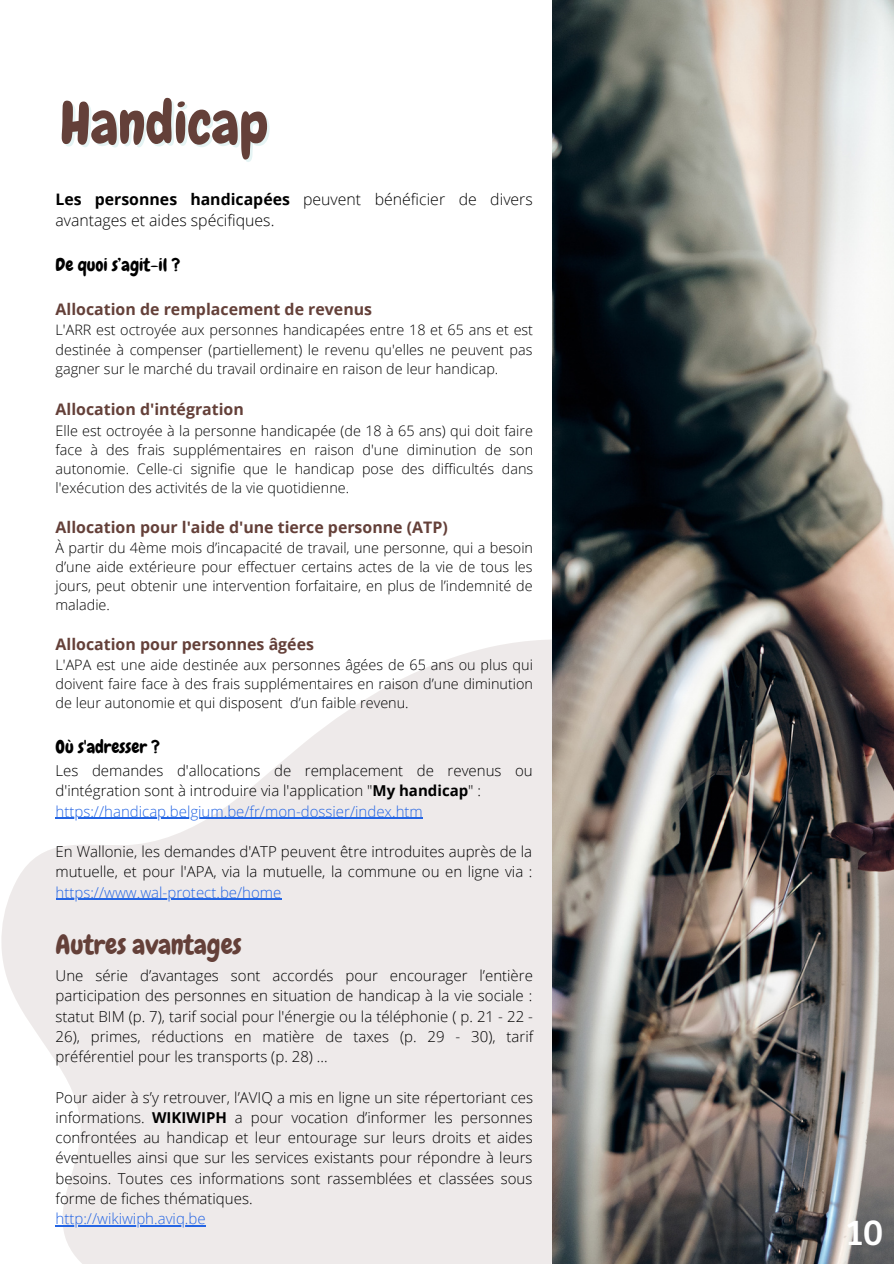
<style>
.page{position:relative;width:894px;height:1264px;background:#fff}
.page>*{position:absolute;margin:0;border:0;box-sizing:border-box;transform-origin:0 0}
.t1{font:58.05px "Chewy";color:#644039}
.t2{font:37.5px "Bree Serif";color:#fff}
.t3{font:27px "Chewy";color:#644039}
.t4{font:18px "Chewy";color:#000}
.t5{font:700 15.9px "Open Sans";color:#644039}
.t6{font:300 15.9px/21.5px "Open Sans";color:#000}
.t7{font:300 15px/20.2px "Open Sans";color:#000}
.t8{font:300 15px "Open Sans";color:#2465e4}
.t9{font:300 14.4px/19.2px "Open Sans";color:#000;text-align:justify}
.s1{font-weight:700}
.s2{color:#040606}
.s3{color:#2465e4}
</style>
<div class="page">
<svg style="left:1px;top:639px;width:551px;height:624px;fill:#eeeaea"></svg>
<img style="left:552px;top:0;width:341px;height:1263px">
<hr style="left:55px;top:817px;width:367px;height:1px;background:#2465e4">
<hr style="left:55px;top:898px;width:226px;height:1px;background:#2465e4">
<hr style="left:55px;top:1225px;width:151px;height:1px;background:#2465e4">
<h1 class="t1" style="left:60px;top:86px;width:210px">Handicap</h1>
<p class="t6" style="left:55px;top:188px;width:478px"><span class="s1">Les personnes handicapées</span> peuvent bénéficier de divers avantages et aides spécifiques.</p>
<p class="t4" style="left:55px;top:254px;width:126px">De quoi s’agit-il ?</p>
<p class="t5" style="left:55px;top:298px;width:318px">Allocation de remplacement de revenus</p>
<p class="t9" style="left:55px;top:320px;width:479px">L'ARR est octroyée aux personnes handicapées entre 18 et 65 ans et est destinée à compenser (partiellement) le revenu qu'elles ne peuvent pas gagner sur le marché du travail ordinaire en raison de leur handicap.</p>
<p class="t5" style="left:55px;top:398px;width:190px">Allocation d'intégration</p>
<p class="t9" style="left:55px;top:420px;width:479px">Elle est octroyée à la personne handicapée (de 18 à 65 ans) qui doit faire face à des frais supplémentaires en raison d'une diminution de son autonomie. Celle-ci signifie que le handicap pose des difficultés d<span class="s2">ans l'exécution des activités de la vie quotidienne.</span></p>
<p class="t5" style="left:55px;top:515px;width:393px">Allocation pour l'aide d'une tierce personne (ATP)</p>
<p class="t9" style="left:55px;top:537px;width:479px">À partir du 4ème mois d’incapacité de travail, une personne, qui a besoin d’une aide extérieure pour effectuer certains actes de la vie de tous les jours, peut obtenir une intervention forfaitaire, en plus de l’indemnité de maladie.</p>
<p class="t5" style="left:55px;top:632px;width:260px">Allocation pour personnes âgées</p>
<p class="t9" style="left:55px;top:655px;width:479px">L'APA est une aide destinée aux personnes âgées de 65 ans ou plus qui doivent faire face à des frais supplémentaires en raison d’une diminution de leur autonomie et qui disposent d’un faible revenu.</p>
<p class="t4" style="left:55px;top:735px;width:106px">Où s'adresser ?</p>
<p class="t7" style="left:55px;top:760px;width:478px">Les demandes d'allocations de remplacement de revenus ou d'intégration sont à introduire via l'application "<span class="s1">My handicap</span>" : <span class="s3">https://handicap.belgium.be/fr/mon-dossier/index.htm</span></p>
<p class="t7" style="left:55px;top:841px;width:478px">En Wallonie, les demandes d'ATP peuvent être introduites auprès de la mutuelle, et pour l'APA, via la mutuelle, la commune ou en ligne via :</p>
<p class="t8" style="left:55px;top:881px;width:227px">https://www.wal-protect.be/home</p>
<h3 class="t3" style="left:55px;top:927px;width:187px">Autres avantages</h3>
<p class="t7" style="left:55px;top:965px;width:479px;text-align:justify">Une série d’avantages sont accordés pour encourager l’entière participation des personnes en situation de handicap à la vie sociale : statut BIM (p. 7), tarif social pour l'énergie ou la téléphonie ( p. 21 - 22 - 26), primes, réductions en matière de taxes (p. 29 - 30), tarif préférentiel pour les transports (p. 28) ...</p>
<p class="t7" style="left:55px;top:1086px;width:479px;text-align:justify">Pour aider à s’y retrouver, l’AVIQ a mis en ligne un site répertoriant ces informations. <span class="s1">WIKIWIPH</span> a pour vocation d’informer les personnes confrontées au handicap et leur entourage sur leurs droits et aides éventuelles ainsi que sur les services existants pour répondre à leurs besoins. Toutes ces informations sont rassemblées et classées sous forme de fiches thématiques.</p>
<p class="t8" style="left:55px;top:1208px;width:152px">http://wikiwiph.aviq.be</p>
<h2 class="t2" style="left:845px;top:1204px;width:39px">10</h2>
</div>
